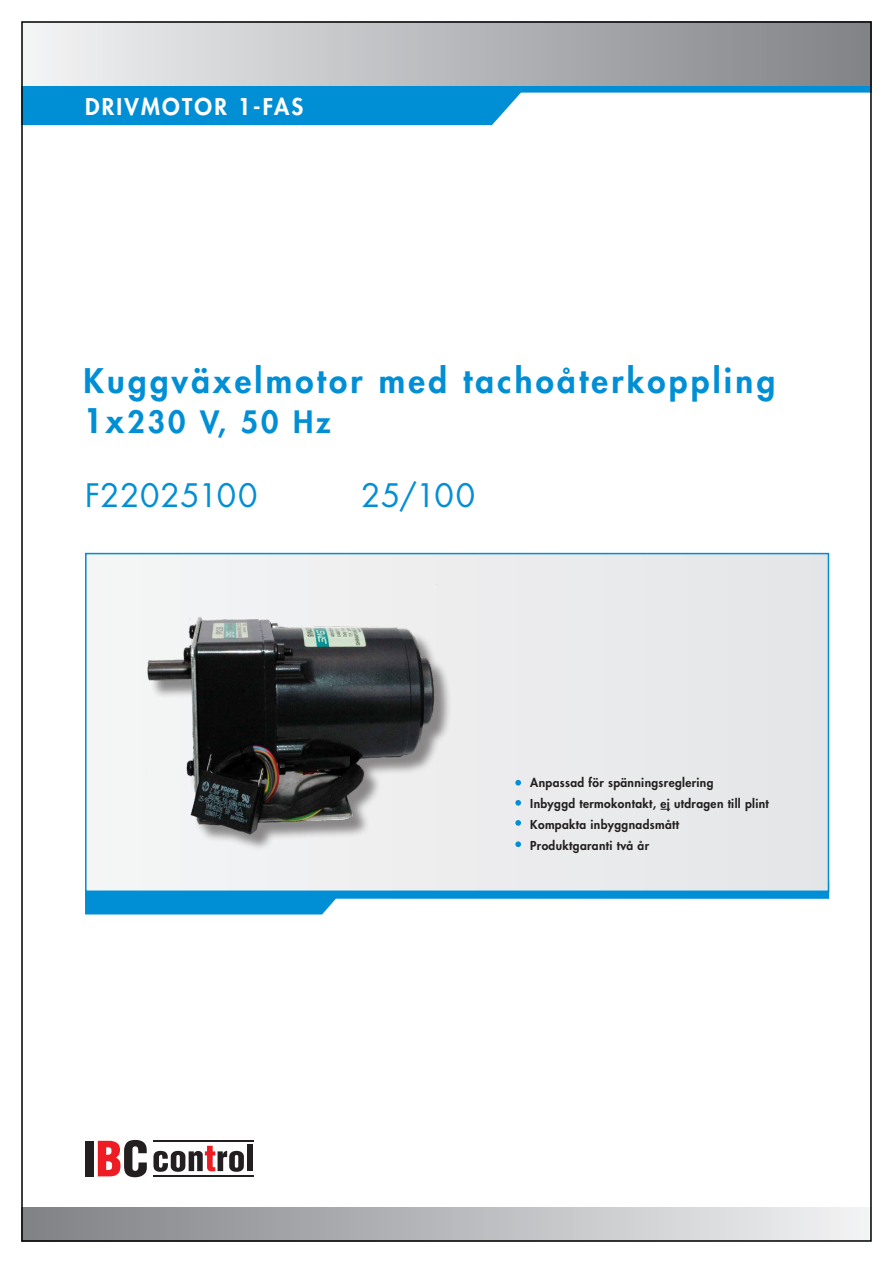
<style>
.page{position:relative;width:893px;height:1263px;background:#fff}
.page>*{position:absolute;margin:0;border:0;box-sizing:border-box;transform-origin:0 0}
.t1{font:800 33px "Futura Std";letter-spacing:.1em;color:#008fd5}
.t2{font:31.5px "Futura Std";letter-spacing:.02em;color:#008fd5}
.t3{font:800 30px "Futura Std";letter-spacing:.1em;color:#008fd5}
.t4{font:800 22.5px "Futura Std";letter-spacing:.1em;color:#fff}
.t5{font:800 12px/21px "Futura Std";letter-spacing:.03em;color:#231f20}
.s1{font-size:33px}
</style>
<div class="page">
<svg style="left:24px;top:85px;width:845px;height:8px;background:#2899d1"></svg>
<div style="left:21px;top:21px;width:851px;height:64px;background:linear-gradient(to right,#f3f4f5,#7f8185)"></div>
<div style="left:24px;top:89px;width:501px;height:36px;background:#008fd5"></div>
<svg style="left:21px;top:1208px;width:851px;height:34px;background:#afb0b2"></svg>
<div style="left:85px;top:881px;width:744px;height:18px;background:#008fd5"></div>
<div style="left:85px;top:898px;width:256px;height:16px;background:#008fd5"></div>
<div style="left:86px;top:554px;width:742px;height:337px;background:#eaebec"></div>
<div style="left:85px;top:553px;width:744px;height:339px;border:2px solid #008fd5"></div>
<svg style="left:515px;top:800px;width:6px;height:6px"></svg>
<svg style="left:515px;top:820px;width:6px;height:6px"></svg>
<svg style="left:515px;top:841px;width:6px;height:6px"></svg>
<div style="left:150px;top:591px;width:301px;height:261px;background:#231f20;opacity:.5"></div>
<img style="left:147px;top:591px;width:295px;height:259px">
<svg style="left:515px;top:780px;width:6px;height:5px"></svg>
<div style="left:85px;top:1141px;width:8px;height:35px;background:#231f20"></div>
<svg style="left:98px;top:1140px;width:49px;height:37px"></svg>
<svg style="left:153px;top:1146px;width:91px;height:26px"></svg>
<div style="left:247px;top:1145px;width:6px;height:26px;background:#231f20"></div>
<hr style="left:153px;top:1140px;width:100px;height:2px;background:#231f20">
<hr style="left:153px;top:1175px;width:100px;height:2px;background:#231f20">
<h3 class="t4" style="left:85px;top:92px;width:220px">DRIVMOTOR 1-FAS</h3>
<h1 class="t1" style="left:84px;top:360px;width:693px">Kuggväxelmotor med tachoåterkoppling</h1>
<h3 class="t3" style="left:84px;top:403px;width:249px"><span class="s1">1x</span>230 V, 50 Hz</h3>
<h2 class="t2" style="left:85px;top:475px;width:174px">F22025100</h2>
<h2 class="t2" style="left:361px;top:475px;width:116px">25/100</h2>
<p class="t5" style="left:530px;top:772px;width:240px">Anpassad för spänningsreglering<br>Inbyggd termokontakt, ej utdragen till plint<br>Kompakta inbyggnadsmått<br>Produktgaranti två år</p>
</div>
